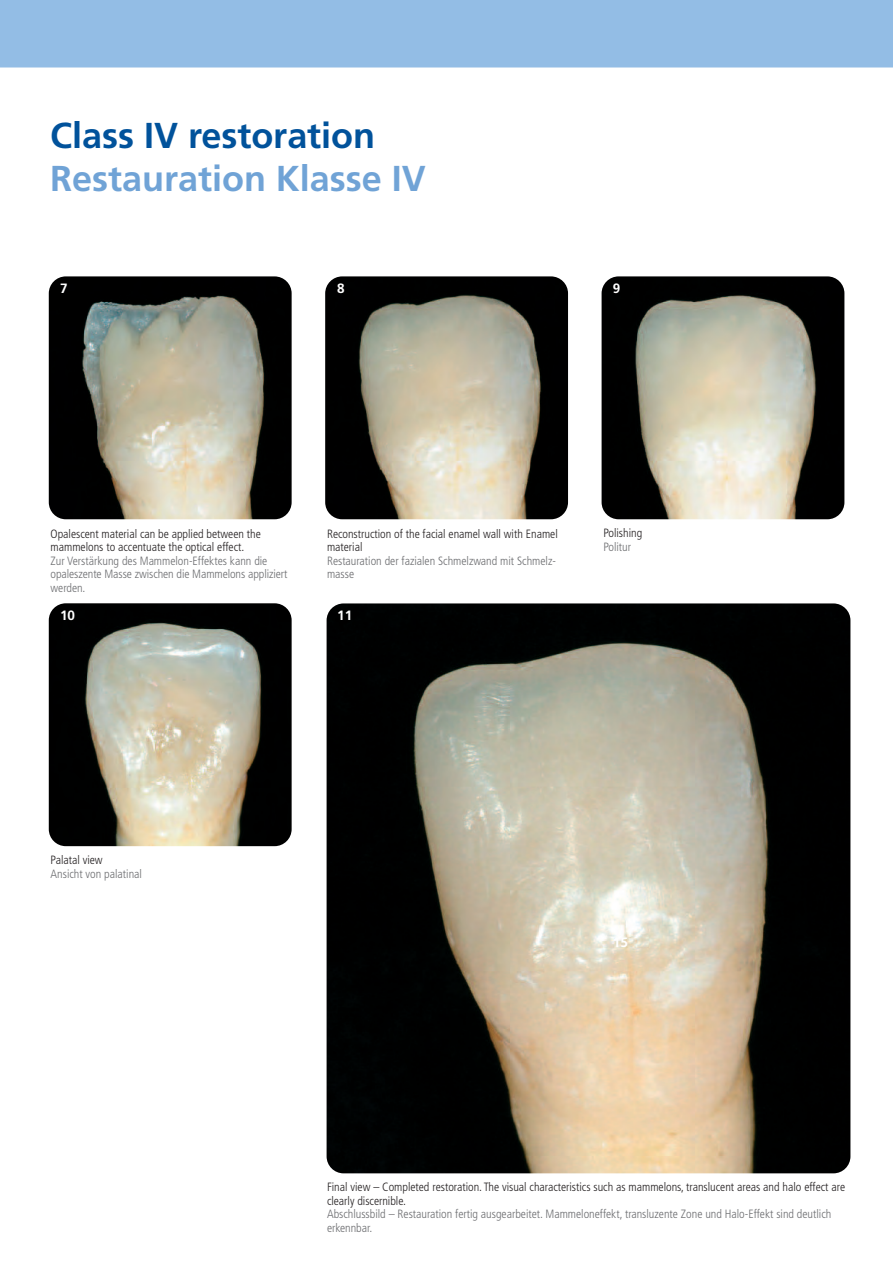
<style>
.page{position:relative;width:893px;height:1263px;background:#93bde5}
.page>*{position:absolute;margin:0;border:0;box-sizing:border-box;transform-origin:0 0}
.t1{font:700 36px "Frutiger";color:#70a3d6}
.t2{font:700 36px "Frutiger";color:#01529b}
.t3{font:700 13.5px "Frutiger";color:#fff}
.t4{font:300 condensed 12px/13.5px "Frutiger";color:#6c6d70}
.t5{font:300 condensed 12px/13.5px "Frutiger";color:#231f20}
</style>
<div class="page">
<div style="left:0;top:68px;width:893px;height:1195px;background:#fff"></div>
<img style="left:49px;top:276px;width:243px;height:243px;border-radius:17px">
<img style="left:49px;top:603px;width:243px;height:243px;border-radius:17px">
<img style="left:325px;top:276px;width:243px;height:243px;border-radius:17px">
<img style="left:602px;top:276px;width:242px;height:243px;border-radius:17px">
<img style="left:327px;top:603px;width:523px;height:570px;border-radius:17px">
<h1 class="t2" style="left:50px;top:121px;width:327px">Class IV restoration</h1>
<h1 class="t1" style="left:50px;top:164px;width:377px">Restauration Klasse IV</h1>
<p class="t3" style="left:60px;top:283px;width:9px">7</p>
<p class="t3" style="left:337px;top:283px;width:9px">8</p>
<p class="t3" style="left:613px;top:283px;width:9px">9</p>
<p class="t5" style="left:51px;top:527px;width:212px">Opalescent material can be applied between the mammelons to accentuate the optical effect.</p>
<p class="t4" style="left:51px;top:554px;width:238px">Zur Verstärkung des Mammelon-Effektes kann die opaleszente Masse zwischen die Mammelons appliziert werden.</p>
<p class="t5" style="left:327px;top:527px;width:232px">Reconstruction of the facial enamel wall with Enamel material</p>
<p class="t4" style="left:327px;top:554px;width:230px">Restauration der fazialen Schmelzwand mit Schmelz&shy;masse</p>
<p class="t3" style="left:60px;top:610px;width:16px">10</p>
<p class="t3" style="left:337px;top:610px;width:16px">11</p>
<p class="t5" style="left:603px;top:527px;width:40px">Polishing</p>
<p class="t4" style="left:603px;top:541px;width:29px">Politur</p>
<p class="t5" style="left:51px;top:854px;width:54px">Palatal view</p>
<p class="t4" style="left:51px;top:868px;width:93px">Ansicht von palatinal</p>
<p class="t3" style="left:613px;top:936px;width:16px">15</p>
<p class="t5" style="left:327px;top:1181px;width:520px">Final view – Completed restoration. The visual characteristics such as mammelons, translucent areas and halo effect are clearly discernible.</p>
<p class="t4" style="left:327px;top:1208px;width:506px">Abschlussbild – Restauration fertig ausgearbeitet. Mammeloneffekt, transluzente Zone und Halo-Effekt sind deutlich erkennbar.</p>
</div>
